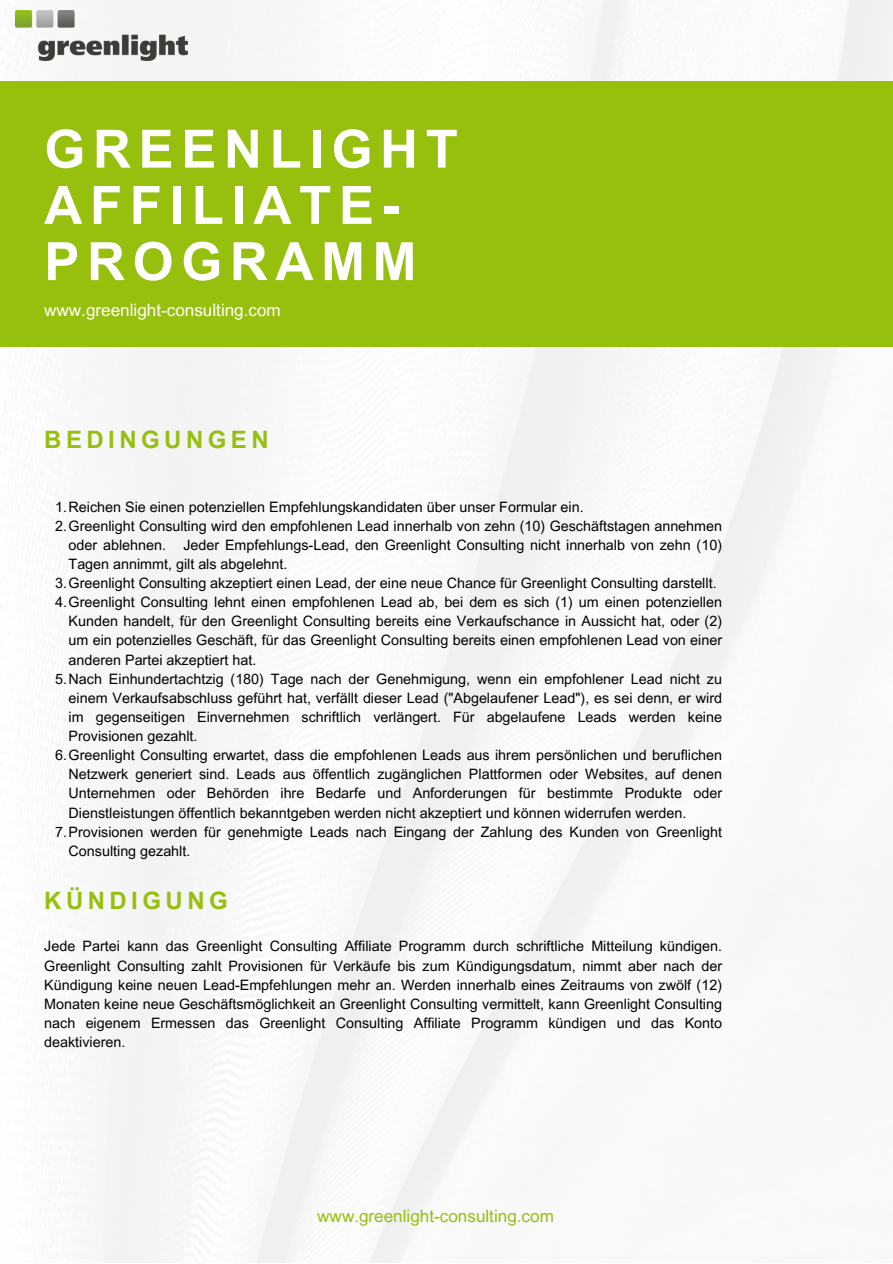
<style>
.page{position:relative;width:893px;height:1264px;background:#fff}
.page>*{position:absolute;margin:0;border:0;box-sizing:border-box;transform-origin:0 0}
.t1{font:700 52.8px "Arial MT Pro";letter-spacing:.14em;color:#fff}
.t2{font:700 24px "Arial MT Pro";letter-spacing:.185em;color:#97bf0d}
.t3{font:17.1px "Arial MT Pro";color:#fff}
.t4{font:17.1px "Arial MT Pro";color:#97bf0d}
.t5{font:14.25px/19px "Arial MT Pro";color:#000;text-align:justify}
</style>
<div class="page">
<img style="left:15px;top:0;width:877px;height:1262px">
<div style="left:0;top:81px;width:892px;height:266px;background:#97bf0d"></div>
<img style="left:15px;top:11px;width:172px;height:49px">
<p class="t1" style="left:44px;top:129px;width:415px">GREENLIGHT</p>
<p class="t1" style="left:44px;top:185px;width:356px">AFFILIATE-</p>
<p class="t1" style="left:44px;top:242px;width:374px">PROGRAMM</p>
<p class="t3" style="left:44px;top:304px;width:238px">www.greenlight-consulting.com</p>
<p class="t2" style="left:44px;top:430px;width:226px">BEDINGUNGEN</p>
<p class="t5" style="left:55px;top:499px;width:530px">1.Reichen Sie einen potenziellen Empfehlungskandidaten über unser Formular ein.</p>
<p class="t5" style="left:69px;top:518px;width:655px;text-indent:-13px">2.Greenlight Consulting wird den empfohlenen Lead innerhalb von zehn (10) Geschäftstagen annehmen oder ablehnen. Jeder Empfehlungs-Lead, den Greenlight Consulting nicht innerhalb von zehn (10)<br>Tagen annimmt, gilt als abgelehnt.</p>
<p class="t5" style="left:55px;top:575px;width:663px">3.Greenlight Consulting akzeptiert einen Lead, der eine neue Chance für Greenlight Consulting darstellt.</p>
<p class="t5" style="left:69px;top:594px;width:655px;text-indent:-13px">4.Greenlight Consulting lehnt einen empfohlenen Lead ab, bei dem es sich (1) um einen potenziellen Kunden handelt, für den Greenlight Consulting bereits eine Verkaufschance in Aussicht hat, oder (2) um ein potenzielles Geschäft, für das Greenlight Consulting bereits einen empfohlenen Lead von einer anderen Partei akzeptiert hat.</p>
<p class="t5" style="left:69px;top:671px;width:655px;text-indent:-13px">5.Nach Einhundertachtzig (180) Tage nach der Genehmigung, wenn ein empfohlener Lead nicht zu einem Verkaufsabschluss geführt hat, verfällt dieser Lead ("Abgelaufener Lead"), es sei denn, er wird im gegenseitigen Einvernehmen schriftlich verlängert. Für abgelaufene Leads werden keine Provisionen gezahlt.</p>
<p class="t5" style="left:69px;top:747px;width:655px;text-indent:-13px">6.Greenlight Consulting erwartet, dass die empfohlenen Leads aus ihrem persönlichen und beruflichen Netzwerk generiert sind. Leads aus öffentlich zugänglichen Plattformen oder Websites, auf denen Unternehmen oder Behörden ihre Bedarfe und Anforderungen für bestimmte Produkte oder Dienstleistungen öffentlich bekanntgeben werden nicht akzeptiert und können widerrufen werden.</p>
<p class="t5" style="left:69px;top:824px;width:655px;text-indent:-13px">7.Provisionen werden für genehmigte Leads nach Eingang der Zahlung des Kunden von Greenlight<br>Consulting gezahlt.</p>
<p class="t2" style="left:44px;top:891px;width:185px">KÜNDIGUNG</p>
<p class="t5" style="left:44px;top:938px;width:679px">Jede Partei kann das Greenlight Consulting Affiliate Programm durch schriftliche Mitteilung kündigen.<br>Greenlight Consulting zahlt Provisionen für Verkäufe bis zum Kündigungsdatum, nimmt aber nach der Kündigung keine neuen Lead-Empfehlungen mehr an. Werden innerhalb eines Zeitraums von zwölf (12)<br>Monaten keine neue Geschäftsmöglichkeit an Greenlight Consulting vermittelt, kann Greenlight Consulting nach eigenem Ermessen das Greenlight Consulting Affiliate Programm kündigen und das Konto deaktivieren.</p>
<p class="t4" style="left:317px;top:1209px;width:238px">www.greenlight-consulting.com</p>
</div>
